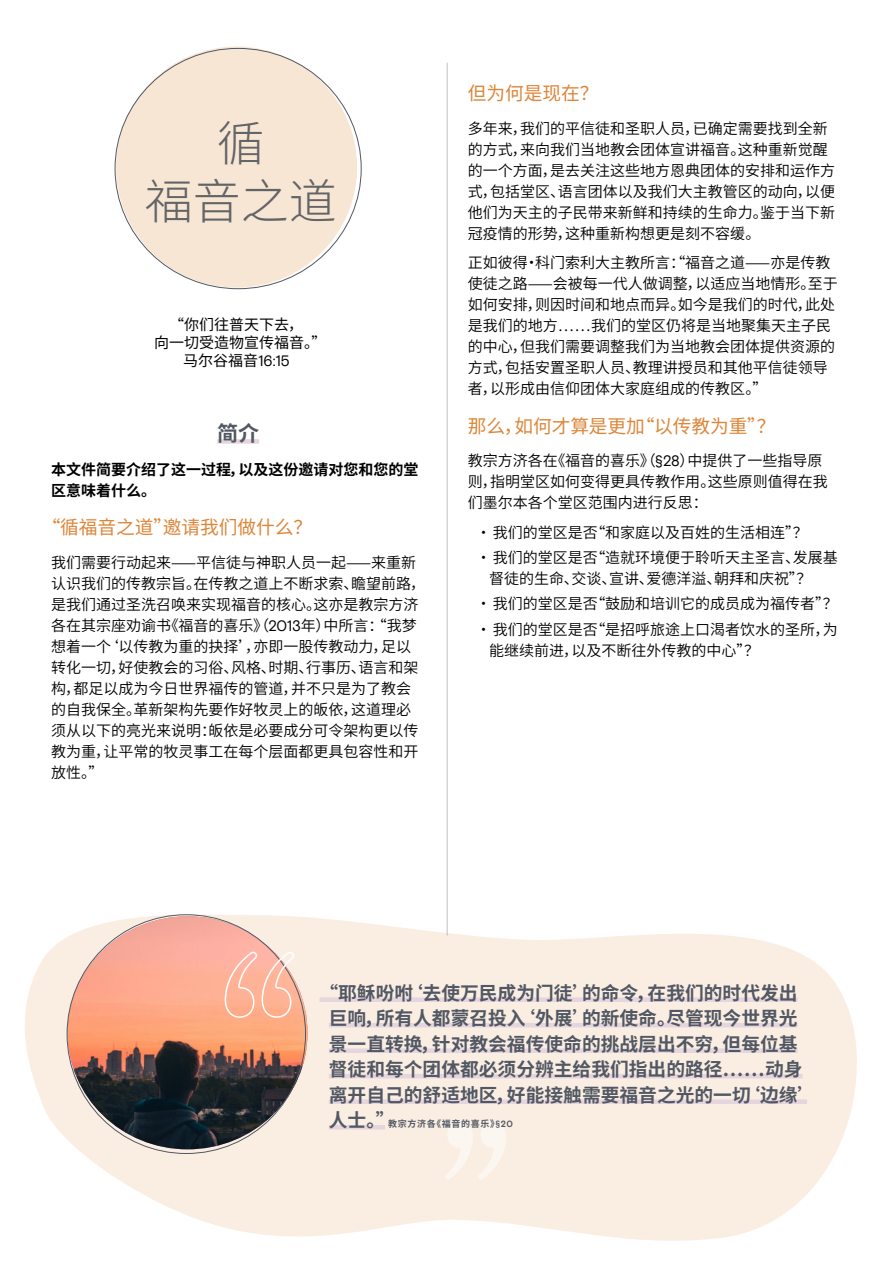
<style>
.page{position:relative;width:893px;height:1263px;background:#fff}
.page>*{position:absolute;margin:0;border:0;box-sizing:border-box;transform-origin:0 0}
.t1{font:300 48px/57.6px "Source Han Sans CN";color:#636466;text-align:center}
.t2{font:700 21px "Source Han Sans CN";color:#525863}
.t3{font:700 18.75px/25.5px "Source Han Sans CN";color:#525863}
.t4{font:18.75px "Source Han Sans CN";letter-spacing:-.005em;color:#dc8639}
.t5{font:15px/21px "Source Han Sans CN";color:#000}
.t6{font:700 15px/21px "Source Han Sans CN";color:#000}
.t7{font:15px/18px "Source Han Sans CN";color:#000;text-align:center}
.t8{font:700 9px "Source Han Sans CN";letter-spacing:.075em;color:#525863}
.s1{font-family:"Basis Grotesque Pro"}
.s2{font-size:18.75px}
</style>
<div class="page">
<svg style="left:25px;top:914px;width:832px;height:327px;fill:#faeee3"></svg>
<img style="left:68px;top:916px;width:240px;height:233px">
<svg style="left:443px;top:1121px;width:63px;height:60px"></svg>
<div style="left:116px;top:47px;width:241px;height:241px;background:#f8e6d5;border-radius:50%"></div>
<div style="left:320px;top:997px;width:478px;height:5px;background:#e5d5df"></div>
<hr style="left:329px;top:1023px;width:469px;height:4px;background:#e5d5df">
<div style="left:329px;top:1048px;width:469px;height:5px;background:#e5d5df"></div>
<hr style="left:329px;top:1074px;width:474px;height:4px;background:#e5d5df">
<div style="left:329px;top:1099px;width:478px;height:5px;background:#e5d5df"></div>
<hr style="left:329px;top:1125px;width:56px;height:4px;background:#e5d5df">
<div style="left:217px;top:439px;width:42px;height:5px;background:#e5d5df"></div>
<svg style="left:224px;top:951px;width:74px;height:67px;background:#fcbca6"></svg>
<hr style="left:446px;top:63px;width:2px;height:872px;background:#525863">
<h1 class="t1" style="left:145px;top:116px;width:193px">循<br>福音之道</h1>
<p class="t7" style="left:154px;top:316px;width:174px">“你们往普天下去，<br>向一切受造物宣传福音。”马尔谷福音<span class="s1">16:15</span></p>
<h2 class="t2" style="left:217px;top:422px;width:43px">简介</h2>
<p class="t6" style="left:51px;top:459px;width:369px">本文件简要介绍了这一过程，以及这份邀请对您和您的堂区意味着什么。</p>
<p class="t4" style="left:42px;top:517px;width:272px">“循福音之道”邀请我们做什么？</p>
<p class="t5" style="left:51px;top:552px;width:376px">我们需要行动起来——平信徒与神职人员一起——来重新认识我们的传教宗旨。在传教之道上不断求索、瞻望前路，是我们通过圣洗召唤来实现福音的核心。这亦是教宗方济各在其宗座劝谕书《福音的喜乐》（<span class="s1">2013</span>年）中所言：“我梦想着一个‘以传教为重的抉择’，亦即一股传教动力，足以转化一切，好使教会的习俗、风格、时期、行事历、语言和架构，都足以成为今日世界福传的管道，并不只是为了教会的自我保全。革新架构先要作好牧灵上的皈依，这道理必须从以下的亮光来说明：皈依是必要成分可令架构更以传教为重，让平常的牧灵事工在每个层面都更具包容性和开放性。”</p>
<p class="t4" style="left:468px;top:83px;width:132px">但为何是现在？</p>
<p class="t5" style="left:468px;top:118px;width:369px">多年来，我们的平信徒和圣职人员，已确定需要找到全新的方式，来向我们当地教会团体宣讲福音。这种重新觉醒的一个方面，是去关注这些地方恩典团体的安排和运作方式，包括堂区、语言团体以及我们大主教管区的动向，以便他们为天主的子民带来新鲜和持续的生命力。鉴于当下新冠疫情的形势，这种重新构想更是刻不容缓。</p>
<p class="t5" style="left:468px;top:253px;width:372px">正如彼得•科门索利大主教所言：“福音之道——亦是传教使徒之路——会被每一代人做调整，以适应当地情形。至于如何安排，则因时间和地点而异。如今是我们的时代，此处是我们的地方……我们的堂区仍将是当地聚集天主子民的中心，但我们需要调整我们为当地教会团体提供资源的方式，包括安置圣职人员、教理讲授员和其他平信徒领导者，以形成由信仰团体大家庭组成的传教区。”</p>
<p class="t4" style="left:468px;top:415px;width:309px">那么，如何才算是更加“以传教为重”？</p>
<p class="t5" style="left:468px;top:451px;width:362px">教宗方济各在《福音的喜乐》（<span class="s1">§28</span>）中提供了一些指导原则，指明堂区如何变得更具传教作用。这些原则值得在我们墨尔本各个堂区范围内进行反思：</p>
<p class="t5" style="left:476px;top:522px;width:333px">•我们的堂区是否“和家庭以及百姓的生活相连”？</p>
<p class="t5" style="left:489px;top:547px;width:350px;text-indent:-13px">•我们的堂区是否“造就环境便于聆听天主圣言、发展基督徒的生命、交谈、宣讲、爱德洋溢、朝拜和庆祝”？</p>
<p class="t5" style="left:476px;top:594px;width:363px">•我们的堂区是否“鼓励和培训它的成员成为福传者”？</p>
<p class="t5" style="left:489px;top:619px;width:350px;text-indent:-13px">•我们的堂区是否“是招呼旅途上口渴者饮水的圣所，为能继续前进，以及不断往外传教的中心”？</p>
<p class="t3" style="left:329px;top:980px;width:489px;text-indent:-9px">“耶稣吩咐‘去使万民成为门徒’的命令，在我们的时代发出巨响，所有人都蒙召投入‘外展’的新使命。尽管现今世界光景一直转换，针对教会福传使命的挑战层出不穷，但每位基督徒和每个团体都必须分辨主给我们指出的路径……动身离开自己的舒适地区，好能接触需要福音之光的一切‘边缘’</p>
<p class="t8" style="left:329px;top:1119px;width:186px"><span class="s2">人士。”</span>教宗方济各《福音的喜乐》<span class="s1">§20</span></p>
</div>
